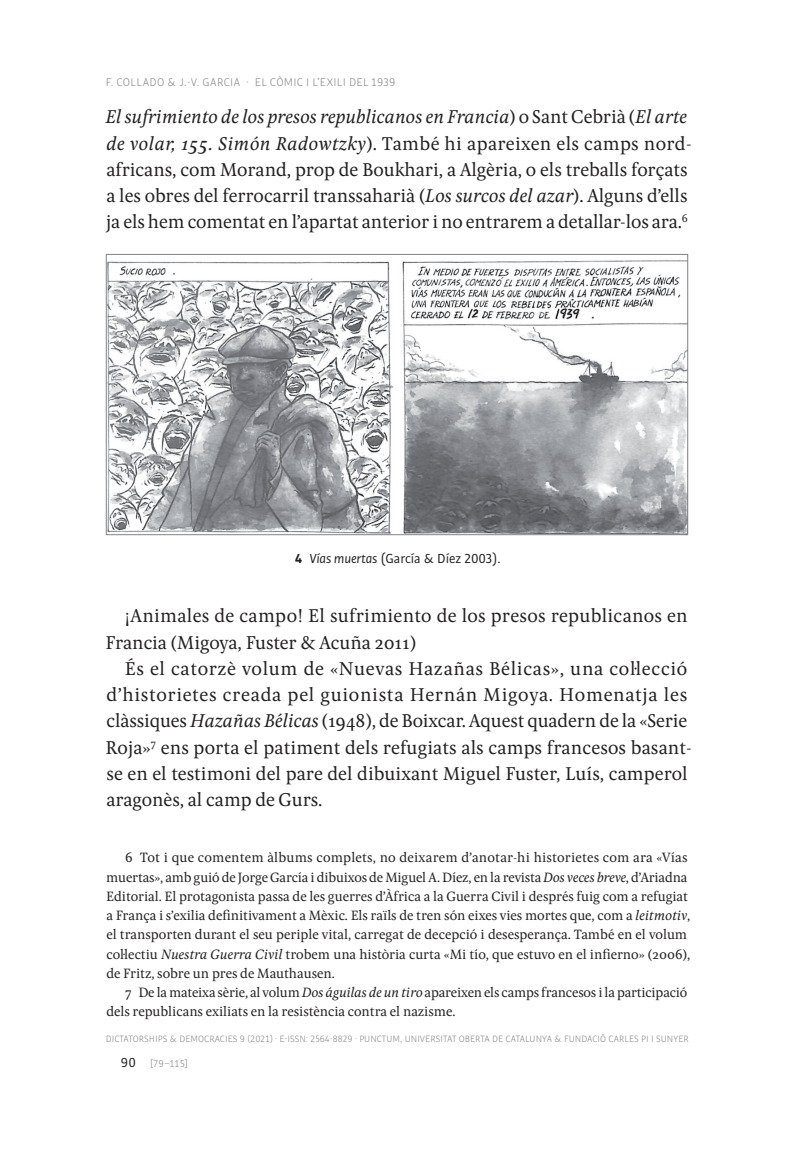
<style>
.page{position:relative;width:794px;height:1166px;background:#fff}
.page>*{position:absolute;margin:0;border:0;box-sizing:border-box;transform-origin:0 0}
.TEXT{font:19.25px/26.2px "Pona";color:#231f20}
.Notes{font:14px/19.2px "Pona";letter-spacing:-.005em;color:#231f20}
.Peus_de_foto{font:14px "Bulo";letter-spacing:-.005em;color:#231f20}
.t1{font:300 11.9px "Bulo";letter-spacing:.025em;color:#808285}
.t2{font:300 10.5px "Bulo";color:#808285}
.t3{font:300 9.8px "Bulo";color:#808285}
.s1{font-style:italic}
.s2{font-weight:700}
.s3{font-weight:400;font-size:14px;color:#231f20}
</style>
<div class="page">
<img style="left:108px;top:260px;width:578px;height:273px">
<div style="left:106px;top:254px;width:582px;height:281px;border:1px solid #808285"></div>
<p class="t1" style="left:106px;top:75px;width:291px">F. COLLADO &amp; J.-V. GARCIA · EL CÒMIC I L’EXILI DEL 1939</p>
<p class="TEXT" style="left:105px;top:105px;width:588px"><span class="s1">El sufrimiento de los presos republicanos en Francia</span>) o Sant Cebrià (<span class="s1">El arte de volar, 155. Simón Radowtzky</span>). També hi apareixen els camps nord&shy;africans, com Morand, prop de Boukhari, a Algèria, o els treballs forçats a les obres del ferrocarril transsaharià (<span class="s1">Los surcos del azar</span>). Alguns d’ells ja els hem comentat en l’apartat anterior i no entrarem a detallar-los ara.<sup>6</sup></p>
<p class="Peus_de_foto" style="left:295px;top:549px;width:207px"><span class="s2">4</span> <span class="s1">Vías muertas</span> (García &amp; Díez 2003).</p>
<p class="TEXT" style="left:106px;top:603px;width:584px;text-indent:19px">¡Animales de campo! El sufrimiento de los presos republicanos en<br>Francia (Migoya, Fuster &amp; Acuña 2011)</p>
<p class="TEXT" style="left:106px;top:656px;width:588px;text-indent:19px">És el catorzè volum de «Nuevas Hazañas Bélicas», una coŀecció d’historietes creada pel guionista Hernán Migoya. Homenatja les clàssiques <span class="s1">Hazañas Bélicas</span> (1948), de Boixcar. Aquest quadern de la «Serie Roja»<sup>7</sup> ens porta el patiment dels refugiats als camps francesos basant&shy;se en el testimoni del pare del dibuixant Miguel Fuster, Luís, camperol aragonès, al camp de Gurs.</p>
<p class="Notes" style="left:106px;top:848px;width:585px;text-indent:19px">6 Tot i que comentem àlbums complets, no deixarem d’anotar-hi historietes com ara «Vías muertas», amb guió de Jorge García i dibuixos de Miguel A. Díez, en la revista <span class="s1">Dos veces breve</span>, d’Ariadna Editorial. El protagonista passa de les guerres d’Àfrica a la Guerra Civil i després fuig com a refugiat a França i s’exilia definitivament a Mèxic. Els raïls de tren són eixes vies mortes que, com a <span class="s1">leitmotiv</span>, el transporten durant el seu periple vital, carregat de decepció i desesperança. També en el volum coŀectiu <span class="s1">Nuestra Guerra Civil</span> trobem una història curta «Mi tío, que estuvo en el infierno» (2006), de Fritz, sobre un pres de Mauthausen.</p>
<p class="Notes" style="left:106px;top:983px;width:582px;text-indent:19px">7 De la mateixa sèrie, al volum <span class="s1">Dos águilas de un tiro</span> apareixen els camps francesos i la participació dels republicans exiliats en la resistència contra el nazisme.</p>
<p class="t3" style="left:106px;top:1032px;width:584px">DICTATORSHIPS &amp; DEMOCRACIES 9 (2021) · E-ISSN: 2564-8829 · PUNCTUM, UNIVERSITAT OBERTA DE CATALUNYA &amp; FUNDACIÓ CARLES PI I SUNYER</p>
<p class="t2" style="left:121px;top:1057px;width:69px"><span class="s3">90</span> [79–115]</p>
</div>
